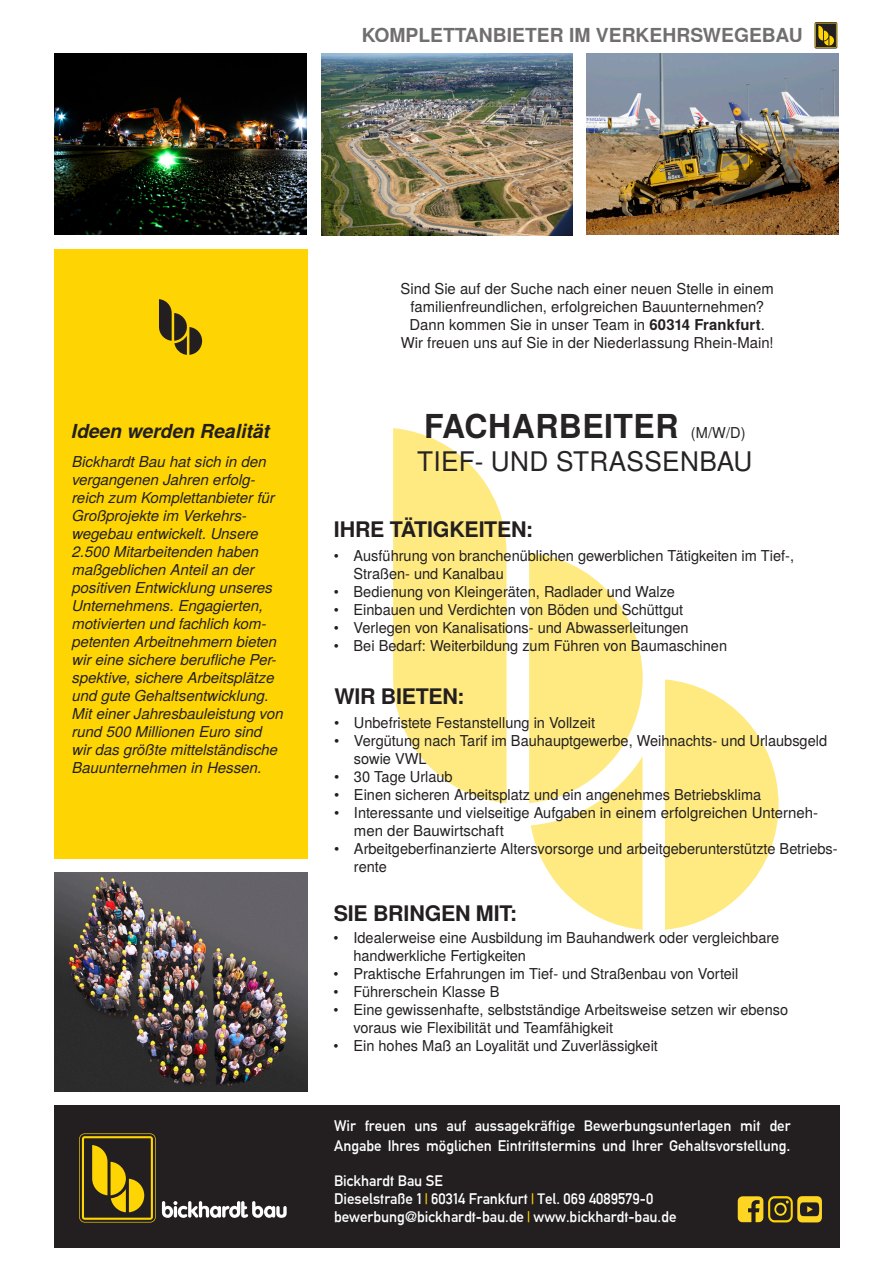
<style>
.page{position:relative;width:893px;height:1263px;background:#fff}
.page>*{position:absolute;margin:0;border:0;box-sizing:border-box;transform-origin:0 0}
.t1{font:700 33px "Te X Gyre Heros";letter-spacing:.015em;color:#262324}
.t2{font:27px "Te X Gyre Heros";letter-spacing:.015em;color:#262324}
.t3{font:700 21.45px "Te X Gyre Heros";letter-spacing:-.01em;color:#231f20}
.t4{font:700 19.35px "Te X Gyre Heros";color:#231f20}
.t5{font:italic 700 19.35px "Te X Gyre Heros";color:#231f20}
.t6{font:15px/18px "Te X Gyre Heros";color:#231f20}
.t7{font:italic 15px/18px "Te X Gyre Heros";color:#231f20}
.t8{font:15px "Alte DIN1451 Mittelschrift";color:#fff}
.s1{font-weight:700}
.s2{font-weight:400;font-size:15px}
.s3{font-size:16.5px}
.s4{color:#fed503}
</style>
<div class="page">
<div style="left:54px;top:250px;width:253px;height:609px;background:#fed503"></div>
<div style="left:54px;top:1106px;width:786px;height:142px;background:#231f20"></div>
<svg style="left:531px;top:803px;width:112px;height:127px"></svg>
<svg style="left:665px;top:679px;width:114px;height:251px"></svg>
<svg style="left:393px;top:428px;width:250px;height:375px;fill:#feea81"></svg>
<img style="left:587px;top:53px;width:252px;height:182px">
<img style="left:321px;top:53px;width:251px;height:182px">
<img style="left:54px;top:873px;width:253px;height:219px">
<img style="left:54px;top:53px;width:253px;height:182px">
<svg style="left:815px;top:22px;width:22px;height:27px"></svg>
<svg style="left:815px;top:23px;width:22px;height:25px"></svg>
<svg style="left:159px;top:300px;width:43px;height:55px"></svg>
<svg style="left:79px;top:1133px;width:77px;height:89px"></svg>
<svg style="left:162px;top:1201px;width:125px;height:17px"></svg>
<svg style="left:737px;top:1196px;width:85px;height:26px"></svg>
<p class="t4" style="left:361px;top:20px;width:443px">KOMPLETTANBIETER IM VERKEHRSWEGEBAU</p>
<p class="t5" style="left:72px;top:417px;width:200px">Ideen werden Realität</p>
<p class="t7" style="left:72px;top:451px;width:213px">Bickhardt Bau hat sich in den vergangenen Jahren erfolg&shy;reich zum Komplettanbieter für<br>Großprojekte im Verkehrs&shy;wegebau entwickelt. Unsere<br>2.500 Mitarbeitenden haben maßgeblichen Anteil an der positiven Entwicklung unseres<br>Unternehmens. Engagierten, motivierten und fachlich kom&shy;petenten Arbeitnehmern bieten wir eine sichere berufliche Per&shy;spektive, sichere Arbeitsplätze und gute Gehaltsentwicklung.<br>Mit einer Jahresbauleistung von rund 500 Millionen Euro sind wir das größte mittelständische<br>Bauunternehmen in Hessen.</p>
<p class="t6" style="left:400px;top:279px;width:375px;text-align:center">Sind Sie auf der Suche nach einer neuen Stelle in einem familienfreundlichen, erfolgreichen Bauunternehmen?</p>
<p class="t6" style="left:410px;top:315px;width:357px">Dann kommen Sie in unser Team in <span class="s1">60314 Frankfurt</span>.</p>
<p class="t6" style="left:401px;top:333px;width:375px">Wir freuen uns auf Sie in der Niederlassung Rhein-Main!</p>
<p class="t1" style="left:424px;top:401px;width:323px">FACHARBEITER <span class="s2">(M/W/D)</span></p>
<p class="t2" style="left:417px;top:440px;width:337px">TIEF- UND STRASSENBAU</p>
<p class="t3" style="left:334px;top:512px;width:201px">IHRE TÄTIGKEITEN:</p>
<p class="t6" style="left:354px;top:545px;width:442px">Ausführung von branchenüblichen gewerblichen Tätigkeiten im Tief-,</p>
<p class="t6" style="left:354px;top:563px;width:152px">Straßen- und Kanalbau</p>
<p class="t6" style="left:354px;top:581px;width:323px">Bedienung von Kleingeräten, Radlader und Walze</p>
<p class="t6" style="left:354px;top:599px;width:331px">Einbauen und Verdichten von Böden und Schüttgut</p>
<p class="t6" style="left:354px;top:617px;width:337px">Verlegen von Kanalisations- und Abwasserleitungen</p>
<p class="t6" style="left:354px;top:635px;width:375px">Bei Bedarf: Weiterbildung zum Führen von Baumaschinen</p>
<p class="t6" style="left:334px;top:545px;width:7px">•</p>
<p class="t6" style="left:334px;top:581px;width:7px">•</p>
<p class="t6" style="left:334px;top:599px;width:7px">•</p>
<p class="t6" style="left:334px;top:617px;width:7px">•</p>
<p class="t6" style="left:334px;top:635px;width:7px">•</p>
<p class="t3" style="left:334px;top:680px;width:132px">WIR BIETEN:</p>
<p class="t6" style="left:334px;top:712px;width:7px">•</p>
<p class="t6" style="left:334px;top:730px;width:7px">•</p>
<p class="t6" style="left:334px;top:766px;width:7px">•</p>
<p class="t6" style="left:334px;top:784px;width:7px">•</p>
<p class="t6" style="left:334px;top:802px;width:7px">•</p>
<p class="t6" style="left:334px;top:838px;width:7px">•</p>
<p class="t6" style="left:354px;top:712px;width:243px">Unbefristete Festanstellung in Vollzeit</p>
<p class="t6" style="left:354px;top:730px;width:475px">Vergütung nach Tarif im Bauhauptgewerbe, Weihnachts- und Urlaubsgeld sowie VWL</p>
<p class="t6" style="left:354px;top:766px;width:100px">30 Tage Urlaub</p>
<p class="t6" style="left:354px;top:784px;width:409px">Einen sicheren Arbeitsplatz und ein angenehmes Betriebsklima</p>
<p class="t6" style="left:354px;top:802px;width:466px">Interessante und vielseitige Aufgaben in einem erfolgreichen Unterneh&shy;men der Bauwirtschaft</p>
<p class="t6" style="left:354px;top:838px;width:485px">Arbeitgeberfinanzierte Altersvorsorge und arbeitgeberunterstützte Betriebs&shy;rente</p>
<p class="t3" style="left:334px;top:897px;width:185px">SIE BRINGEN MIT:</p>
<p class="t6" style="left:334px;top:927px;width:7px">•</p>
<p class="t6" style="left:334px;top:963px;width:7px">•</p>
<p class="t6" style="left:334px;top:981px;width:7px">•</p>
<p class="t6" style="left:334px;top:999px;width:7px">•</p>
<p class="t6" style="left:334px;top:1035px;width:7px">•</p>
<p class="t6" style="left:353px;top:927px;width:427px">Idealerweise eine Ausbildung im Bauhandwerk oder vergleichbare</p>
<p class="t6" style="left:353px;top:945px;width:174px">handwerkliche Fertigkeiten</p>
<p class="t6" style="left:353px;top:963px;width:386px">Praktische Erfahrungen im Tief- und Straßenbau von Vorteil</p>
<p class="t6" style="left:353px;top:981px;width:147px">Führerschein Klasse B</p>
<p class="t6" style="left:353px;top:999px;width:436px">Eine gewissenhafte, selbstständige Arbeitsweise setzen wir ebenso</p>
<p class="t6" style="left:353px;top:1017px;width:261px">voraus wie Flexibilität und Teamfähigkeit</p>
<p class="t6" style="left:353px;top:1035px;width:306px">Ein hohes Maß an Loyalität und Zuverlässigkeit</p>
<p class="t8" style="left:334px;top:1117px;width:458px">Wir freuen uns auf aussagekräftige Bewerbungsunterlagen mit der</p>
<p class="t8" style="left:334px;top:1136px;width:458px">Angabe Ihres möglichen Eintrittstermins und Ihrer Gehaltsvorstellung<span class="s3">.</span></p>
<p class="t8" style="left:334px;top:1172px;width:110px">Bickhardt Bau SE</p>
<p class="t8" style="left:334px;top:1190px;width:321px">Dieselstraße 1 <span class="s4">|</span> 60314 Frankfurt <span class="s4">|</span> Tel. 069 4089579-0</p>
<p class="t8" style="left:334px;top:1208px;width:344px">bewerbung@bickhardt-bau.de <span class="s4">|</span> www.bickhardt-bau.de</p>
</div>
